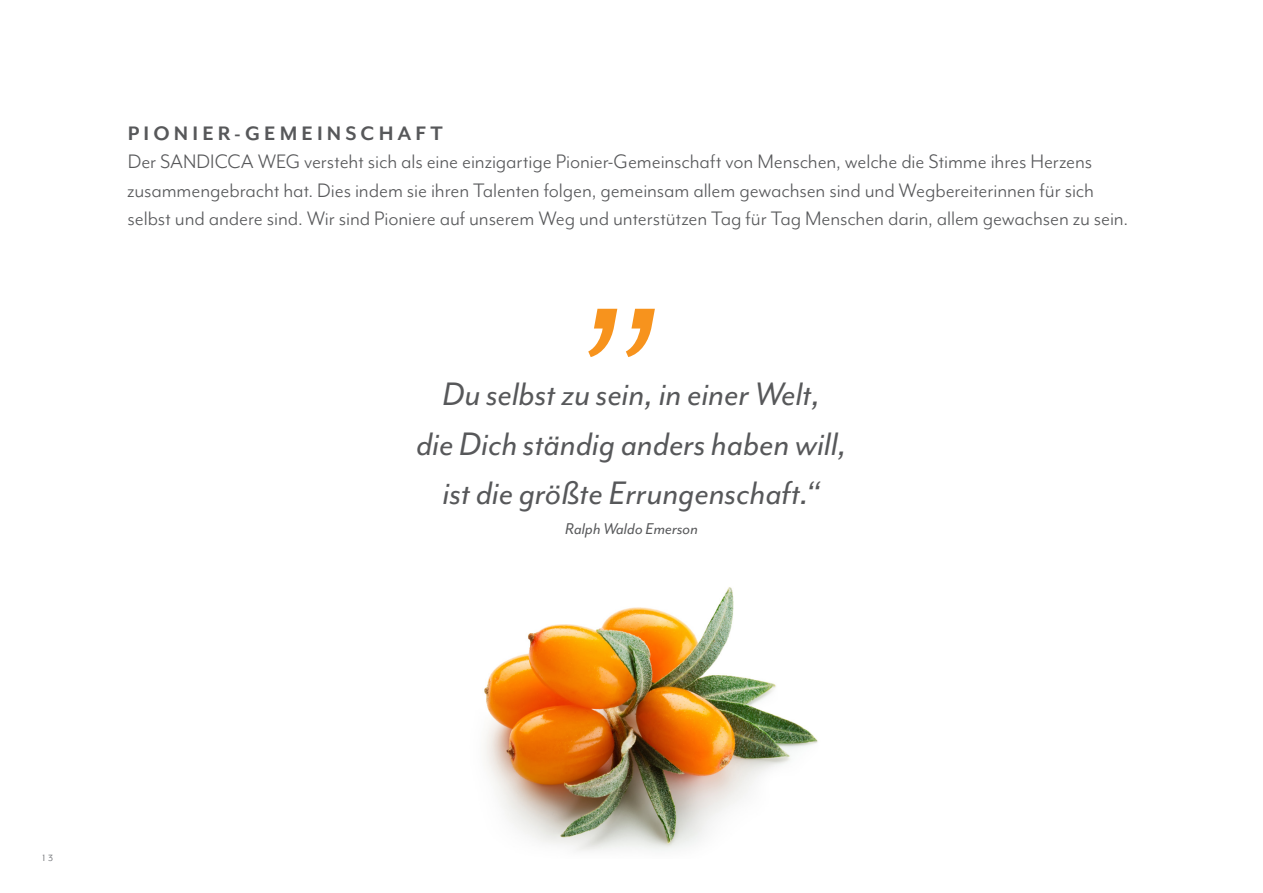
<style>
.page{position:relative;width:1263px;height:893px;background:#fff}
.page>*{position:absolute;margin:0;border:0;box-sizing:border-box;transform-origin:0 0}
.t1{font:italic 225px "Mr Eaves Mod OT";color:#f7931d}
.t2{font:italic 37.5px/49.5px "Mr Eaves Mod OT";color:#57585a;text-align:center}
.t3{font:22.5px/28.5px "Mr Eaves Mod OT";letter-spacing:-.005em;color:#57585a}
.t4{font:700 22.5px "Mr Eaves Mod OT";letter-spacing:.185em;color:#57585a}
.t5{font:italic 18px "Mr Eaves Mod OT";color:#57585a}
.t6{font:10.5px "Mr Eaves Mod OT";color:#7c7e81}
</style>
<div class="page">
<img style="left:484px;top:587px;width:334px;height:264px">
<p class="t4" style="left:128px;top:121px;width:316px">PIONIER-GEMEINSCHAFT</p>
<p class="t3" style="left:127px;top:147px;width:1003px">Der SANDICCA WEG versteht sich als eine einzigartige Pionier-Gemeinschaft von Menschen, welche die Stimme ihres Herzens zusammengebracht hat. Dies indem sie ihren Talenten folgen, gemeinsam allem gewachsen sind und Wegbereiterinnen für sich selbst und andere sind. Wir sind Pioniere auf unserem Weg und unterstützen Tag für Tag Menschen darin, allem gewachsen zu sein.</p>
<h1 class="t1" style="left:590px;top:139px;width:85px">„</h1>
<h2 class="t2" style="left:416px;top:370px;width:432px">Du selbst zu sein, in einer Welt,<br>die Dich ständig anders haben will, ist die größte Errungenschaft.“</h2>
<p class="t5" style="left:565px;top:519px;width:134px">Ralph Waldo Emerson</p>
<p class="t6" style="left:43px;top:852px;width:12px">13</p>
</div>
